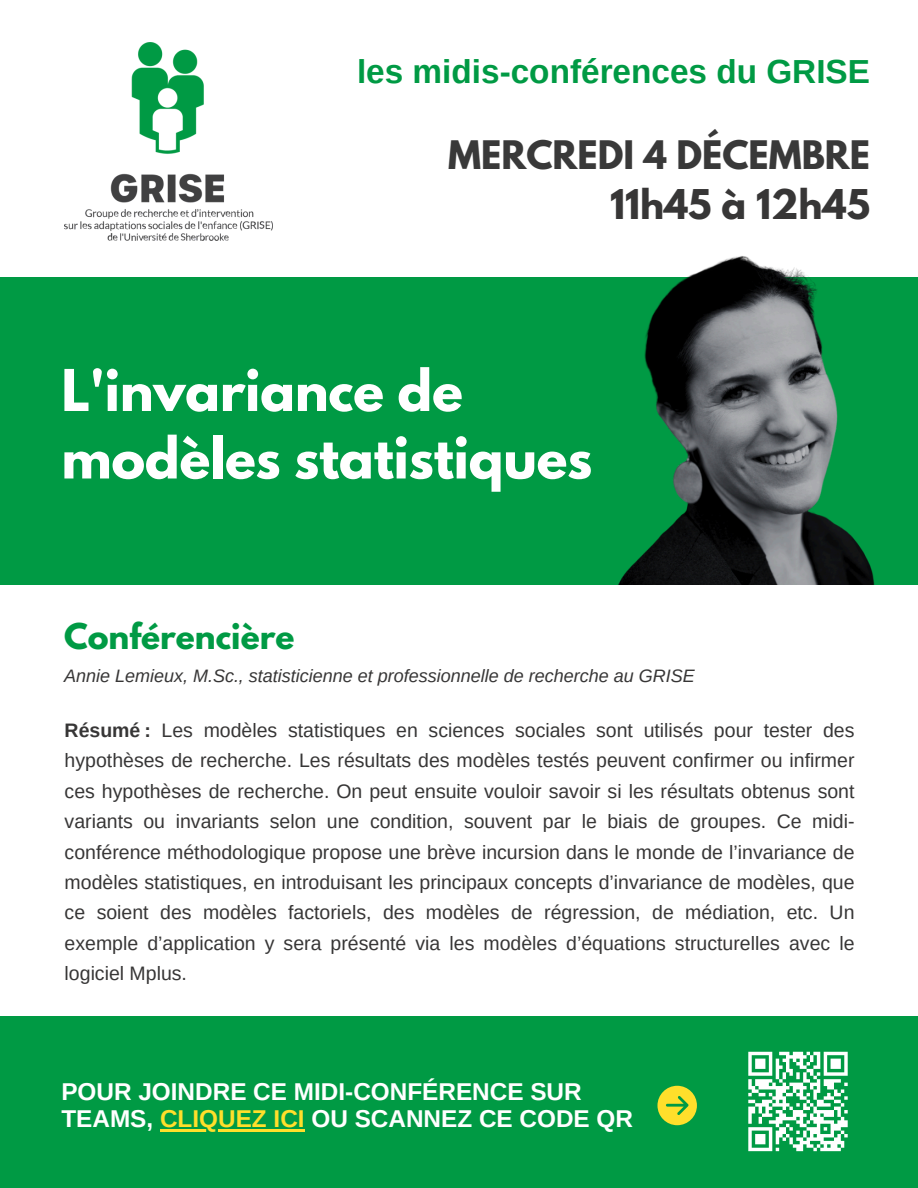
<style>
.page{position:relative;width:918px;height:1188px;background:#fff}
.page>*{position:absolute;margin:0;border:0;box-sizing:border-box;transform-origin:0 0}
.t1{font:700 51px/67.5px "League Spartan";letter-spacing:-.005em;color:#fff}
.t2{font:700 36.3px "League Spartan";color:#373636}
.t3{font:700 34.8px "League Spartan";color:#393939}
.t4{font:700 33.3px "Arimo";color:#009a44}
.t5{font:700 31.5px "League Spartan";color:#009a44}
.t6{font:700 24.3px/27px "Arimo";color:#fff}
.t7{font:19.5px/30.3px "Arimo";color:#373636;text-align:justify}
.t8{font:italic 18px "Arimo";color:#373636}
.s1{font-weight:700}
.s2{color:#ffdf2b}
</style>
<div class="page">
<div style="left:0;top:277px;width:918px;height:308px;background:#009a44"></div>
<div style="left:0;top:1016px;width:918px;height:172px;background:#009a44"></div>
<img style="left:65px;top:42px;width:208px;height:198px">
<svg style="left:658px;top:1086px;width:39px;height:39px"></svg>
<img style="left:618px;top:256px;width:257px;height:329px">
<hr style="left:160px;top:1129px;width:145px;height:2px;background:#ffdf2b">
<svg style="left:748px;top:1051px;width:100px;height:101px"></svg>
<h4 class="t4" style="left:357px;top:53px;width:515px">les midis-conférences du GRISE</h4>
<p class="t3" style="left:448px;top:138px;width:423px">MERCREDI 4 DÉCEMBRE</p>
<p class="t2" style="left:610px;top:187px;width:262px">11h45 à 12h45</p>
<p class="t1" style="left:61px;top:363px;width:532px">L'invariance de modèles statistiques</p>
<h5 class="t5" style="left:64px;top:620px;width:232px">Conférencière</h5>
<p class="t8" style="left:64px;top:666px;width:632px">Annie Lemieux, M.Sc., statisticienne et professionnelle de recherche au GRISE</p>
<h1 class="t7" style="left:65px;top:715px;width:791px"><span class="s1">Résumé :</span> Les modèles statistiques en sciences sociales sont utilisés pour tester des hypothèses de recherche. Les résultats des modèles testés peuvent confirmer ou infirmer ces hypothèses de recherche. On peut ensuite vouloir savoir si les résultats obtenus sont variants ou invariants selon une condition, souvent par le biais de groupes. Ce midi&shy;conférence méthodologique propose une brève incursion dans le monde de l’invariance de modèles statistiques, en introduisant les principaux concepts d’invariance de modèles, que ce soient des modèles factoriels, des modèles de régression, de médiation, etc. Un exemple d’application y sera présenté via les modèles d’équations structurelles avec le logiciel Mplus.</h1>
<h2 class="t6" style="left:61px;top:1078px;width:573px">POUR JOINDRE CE MIDI-CONFÉRENCE SUR<br>TEAMS, <span class="s2">CLIQUEZ ICI</span> OU SCANNEZ CE CODE QR</h2>
</div>
